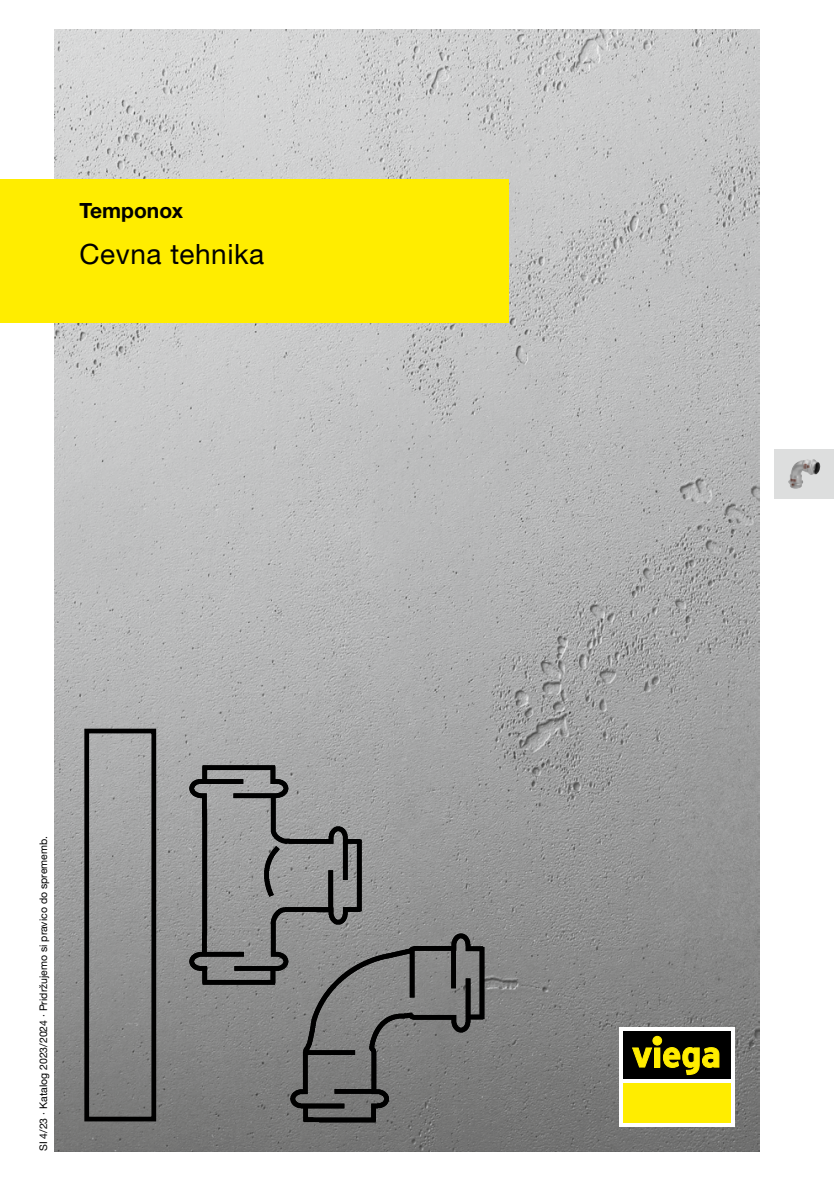
<style>
.page{position:relative;width:834px;height:1181px;background:#fff}
.page>*{position:absolute;margin:0;border:0;box-sizing:border-box;transform-origin:0 0}
.t1{font:28px "M Ying Hei PR Cfor Viega W4";letter-spacing:.02em;color:#000}
.t2{font:21px "M Ying Hei PR Cfor Viega W7";color:#000}
.t3{font:10.5px "M Ying Hei PR Cfor Viega W4";color:#000}
</style>
<div class="page">
<img style="left:55px;top:30px;width:704px;height:1121px">
<img style="left:189px;top:765px;width:172px;height:220px">
<img style="left:290px;top:933px;width:195px;height:189px">
<div style="left:84px;top:728px;width:72px;height:393px;border:5px solid #000"></div>
<div style="left:0;top:179px;width:508px;height:143px;background:#ffed00"></div>
<div style="left:774px;top:449px;width:59px;height:50px;background:#dddede"></div>
<img style="left:788px;top:459px;width:32px;height:29px">
<div style="left:619px;top:1027px;width:115px;height:99px;background:linear-gradient(to right,#fff,#fff)"></div>
<div style="left:623px;top:1082px;width:107px;height:40px;background:#ffed00"></div>
<div style="left:623px;top:1031px;width:107px;height:47px;background:#000"></div>
<svg style="left:632px;top:1047px;width:20px;height:20px"></svg>
<div style="left:654px;top:1048px;width:5px;height:19px;background:#ffed00"></div>
<div style="left:654px;top:1047px;width:6px;height:20px;border:1px solid #ffed00"></div>
<div style="left:652px;top:1036px;width:9px;height:9px;background:#ffed00;border-radius:50%"></div>
<div style="left:652px;top:1036px;width:10px;height:9px;border:1px solid #ffed00;border-radius:50%"></div>
<svg style="left:662px;top:1047px;width:57px;height:28px"></svg>
<h2 class="t2" style="left:79px;top:198px;width:105px">-Temponox</h2>
<h1 class="t1" style="left:79px;top:237px;width:186px">Cevna tehnika</h1>
<p class="t3" style="left:37px;top:1151px;width:317px;rotate:-90deg">SI 4/23 · Katalog 2023/2024 · Pridržujemo si pravico do sprememb.</p>
</div>
